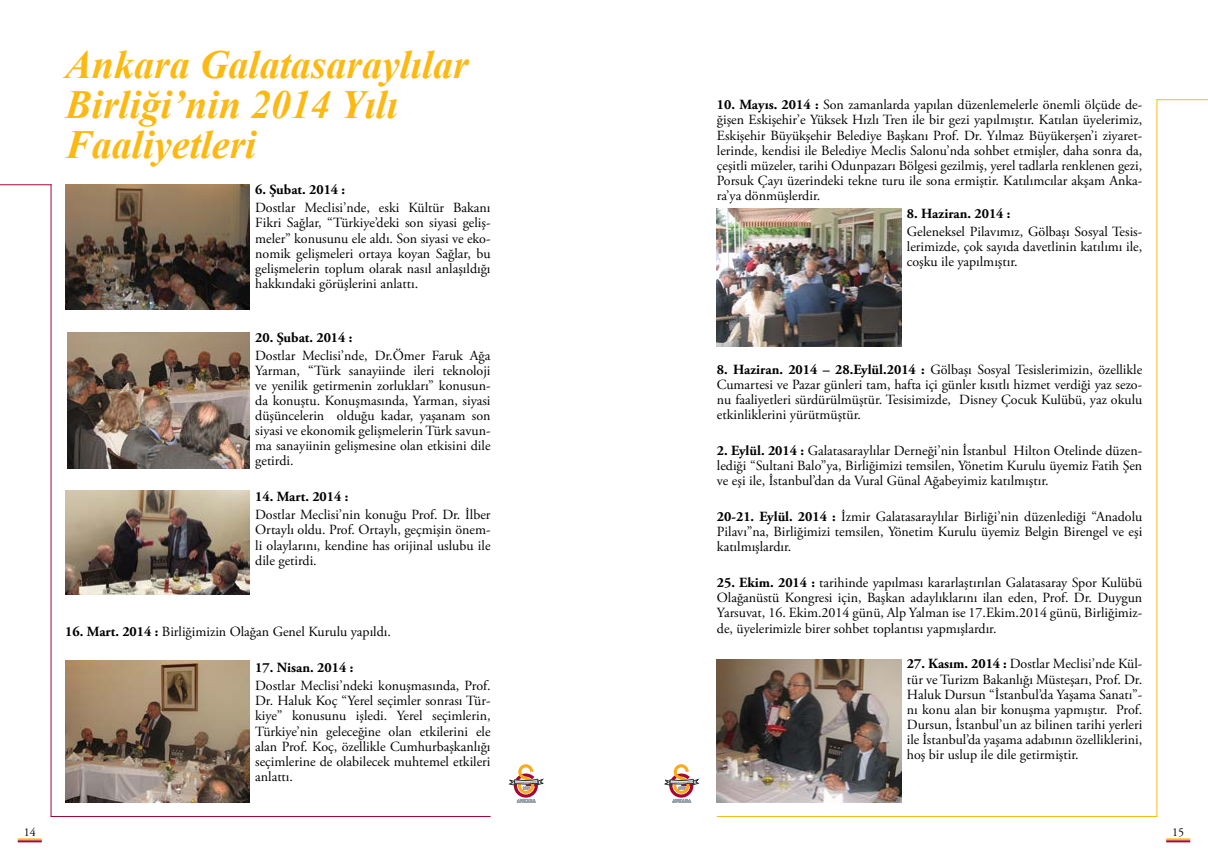
<style>
.page{position:relative;width:1208px;height:859px;background:#fff}
.page>*{position:absolute;margin:0;border:0;box-sizing:border-box;transform-origin:0 0}
.t1{font:italic 700 40px/40px "Times New Roman";color:#fdb913}
.t2{font:14px/15.1px "Adobe Garamond Pro";color:#000;text-align:justify}
.t3{font:700 14px "Adobe Garamond Pro";color:#000}
.t4{font:12px "Adobe Garamond Pro";color:#000}
.s1{font-weight:700}
</style>
<div class="page">
<svg style="left:508px;top:764px;width:36px;height:39px"></svg>
<svg style="left:664px;top:764px;width:35px;height:39px"></svg>
<hr style="left:51px;top:184px;width:1px;height:632px;background:#a90533">
<hr style="left:51px;top:816px;width:439px;height:1px;background:#a90533">
<hr style="left:0;top:184px;width:52px;height:1px;background:#a90533">
<hr style="left:1156px;top:99px;width:1px;height:717px;background:#fdb913">
<hr style="left:717px;top:816px;width:440px;height:1px;background:#fdb913">
<hr style="left:1156px;top:99px;width:52px;height:1px;background:#fdb913">
<img style="left:65px;top:184px;width:184px;height:125px">
<img style="left:67px;top:332px;width:182px;height:136px">
<img style="left:65px;top:491px;width:184px;height:104px">
<img style="left:65px;top:660px;width:184px;height:143px">
<img style="left:717px;top:208px;width:184px;height:139px">
<img style="left:717px;top:659px;width:184px;height:143px">
<hr style="left:18px;top:838px;width:24px;height:2px;background:#fdb913">
<hr style="left:18px;top:840px;width:24px;height:2px;background:#a90533">
<hr style="left:1166px;top:838px;width:24px;height:2px;background:#fdb913">
<hr style="left:1166px;top:840px;width:24px;height:2px;background:#a90533">
<h1 class="t1" style="left:65px;top:44px;width:405px">Ankara Galatasaraylılar<br>Birliği’nin 2014 Yılı<br>Faaliyetleri</h1>
<p class="t3" style="left:255px;top:182px;width:92px">6. Şubat. 2014 :</p>
<p class="t2" style="left:255px;top:201px;width:237px">Dostlar Meclisi’nde, eski Kültür Bakanı Fikri Sağlar, “Türkiye’deki son siyasi geliş&shy;meler” konusunu ele aldı. Son siyasi ve eko&shy;nomik gelişmeleri ortaya koyan Sağlar, bu gelişmelerin toplum olarak nasıl anlaşıldığı hakkındaki görüşlerini anlattı.</p>
<p class="t3" style="left:255px;top:329px;width:99px">20. Şubat. 2014 :</p>
<p class="t2" style="left:255px;top:348px;width:237px">Dostlar Meclisi’nde, Dr.Ömer Faruk Ağa Yarman, “Türk sanayiinde ileri teknoloji ve yenilik getirmenin zorlukları” konusun&shy;da konuştu. Konuşmasında, Yarman, siyasi düşüncelerin olduğu kadar, yaşanam son siyasi ve ekonomik gelişmelerin Türk savun&shy;ma sanayiinin gelişmesine olan etkisini dile getirdi.</p>
<p class="t3" style="left:255px;top:489px;width:95px">14. Mart. 2014 :</p>
<p class="t2" style="left:255px;top:508px;width:237px">Dostlar Meclisi’nin konuğu Prof. Dr. İlber Ortaylı oldu. Prof. Ortaylı, geçmişin önem&shy;li olaylarını, kendine has orijinal uslubu ile dile getirdi.</p>
<p class="t2" style="left:65px;top:625px;width:327px"><span class="s1">16. Mart. 2014 :</span> Birliğimizin Olağan Genel Kurulu yapıldı.</p>
<p class="t3" style="left:255px;top:660px;width:100px">17. Nisan. 2014 :</p>
<p class="t2" style="left:255px;top:679px;width:237px">Dostlar Meclisi’ndeki konuşmasında, Prof.<br>Dr. Haluk Koç “Yerel seçimler sonrası Tür&shy;kiye” konusunu işledi. Yerel seçimlerin, Türkiye’nin geleceğine olan etkilerini ele alan Prof. Koç, özellikle Cumhurbaşkanlığı seçimlerine de olabilecek muhtemel etkileri anlattı.</p>
<p class="t2" style="left:717px;top:98px;width:427px"><span class="s1">10. Mayıs. 2014 :</span> Son zamanlarda yapılan düzenlemelerle önemli ölçüde de&shy;ğişen Eskişehir’e Yüksek Hızlı Tren ile bir gezi yapılmıştır. Katılan üyelerimiz, Eskişehir Büyükşehir Belediye Başkanı Prof. Dr. Yılmaz Büyükerşen’i ziyaret&shy;lerinde, kendisi ile Belediye Meclis Salonu’nda sohbet etmişler, daha sonra da, çeşitli müzeler, tarihi Odunpazarı Bölgesi gezilmiş, yerel tadlarla renklenen gezi, Porsuk Çayı üzerindeki tekne turu ile sona ermiştir. Katılımcılar akşam Anka&shy;ra’ya dönmüşlerdir.</p>
<p class="t3" style="left:907px;top:205px;width:105px">8. Haziran. 2014 :</p>
<p class="t2" style="left:907px;top:224px;width:237px">Geleneksel Pilavımız, Gölbaşı Sosyal Tesis&shy;lerimizde, çok sayıda davetlinin katılımı ile, coşku ile yapılmıştır.</p>
<p class="t2" style="left:717px;top:362px;width:427px"><span class="s1">8. Haziran. 2014 – 28.Eylül.2014 :</span> Gölbaşı Sosyal Tesislerimizin, özellikle Cumartesi ve Pazar günleri tam, hafta içi günler kısıtlı hizmet verdiği yaz sezo&shy;nu faaliyetleri sürdürülmüştür. Tesisimizde, Disney Çocuk Kulübü, yaz okulu etkinliklerini yürütmüştür.</p>
<p class="t2" style="left:717px;top:443px;width:427px"><span class="s1">2. Eylül. 2014 :</span> Galatasaraylılar Derneği’nin İstanbul Hilton Otelinde düzen&shy;lediği “Sultani Balo”ya, Birliğimizi temsilen, Yönetim Kurulu üyemiz Fatih Şen ve eşi ile, İstanbul’dan da Vural Günal Ağabeyimiz katılmıştır.</p>
<p class="t2" style="left:717px;top:510px;width:427px"><span class="s1">20-21. Eylül. 2014 :</span> İzmir Galatasaraylılar Birliği’nin düzenlediği “Anadolu Pilavı”na, Birliğimizi temsilen, Yönetim Kurulu üyemiz Belgin Birengel ve eşi katılmışlardır.</p>
<p class="t2" style="left:717px;top:576px;width:427px"><span class="s1">25. Ekim. 2014 :</span> tarihinde yapılması kararlaştırılan Galatasaray Spor Kulübü Olağanüstü Kongresi için, Başkan adaylıklarını ilan eden, Prof. Dr. Duygun Yarsuvat, 16. Ekim.2014 günü, Alp Yalman ise 17.Ekim.2014 günü, Birliğimiz&shy;de, üyelerimizle birer sohbet toplantısı yapmışlardır.</p>
<p class="t2" style="left:907px;top:657px;width:237px"><span class="s1">27. Kasım. 2014 :</span> Dostlar Meclisi’nde Kül&shy;tür ve Turizm Bakanlığı Müsteşarı, Prof. Dr.<br>Haluk Dursun “İstanbul’da Yaşama Sanatı”- nı konu alan bir konuşma yapmıştır. Prof.<br>Dursun, İstanbul’un az bilinen tarihi yerleri ile İstanbul’da yaşama adabının özelliklerini, hoş bir uslup ile dile getirmiştir.</p>
<p class="t4" style="left:24px;top:825px;width:14px">14</p>
<p class="t4" style="left:1172px;top:825px;width:13px">15</p>
</div>
